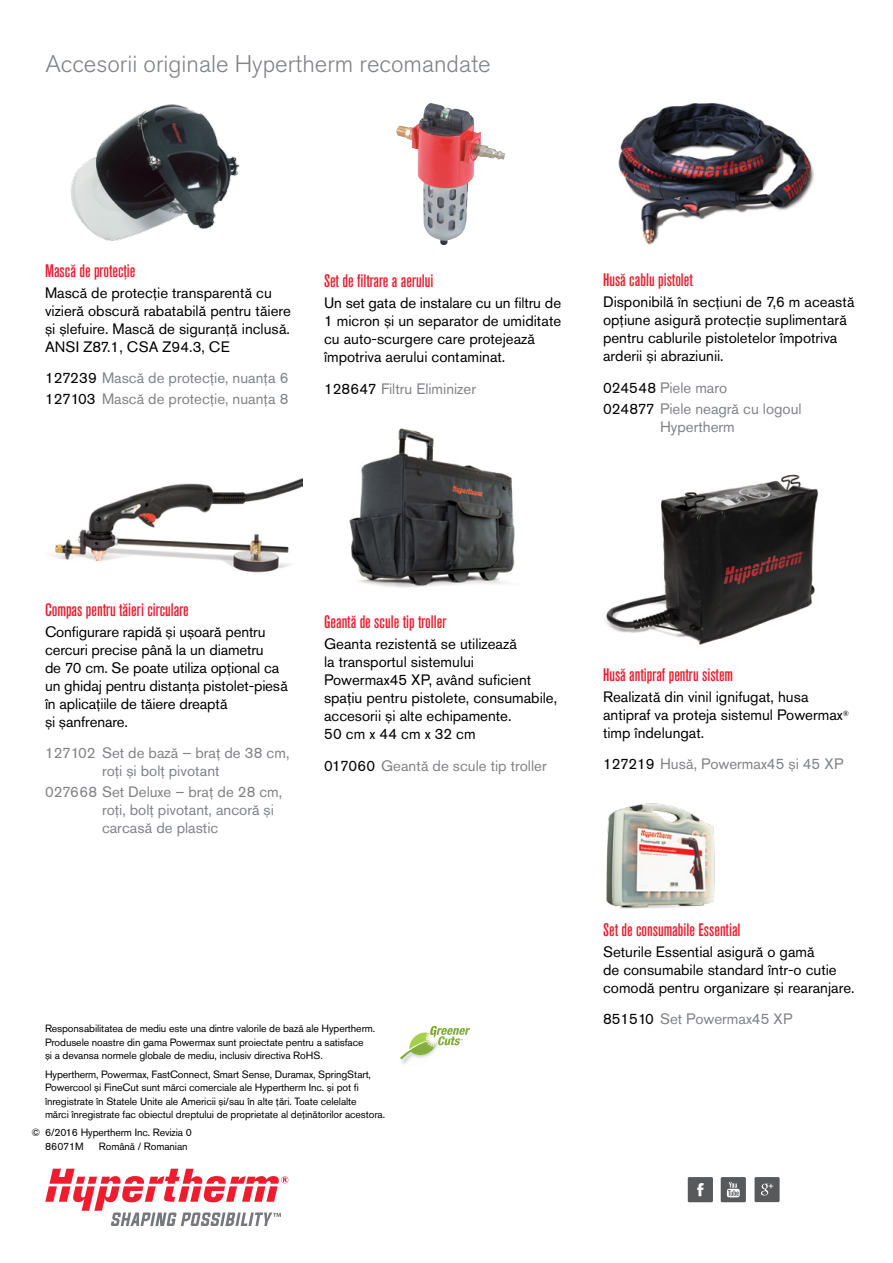
<style>
.page{position:relative;width:893px;height:1263px;background:#fff}
.page>*{position:absolute;margin:0;border:0;box-sizing:border-box;transform-origin:0 0}
.t1{font:300 24px "Akzidenz Grotesk Pro";color:#808285}
.t2{font:500 condensed 18px "Akzidenz Grotesk Pro";color:#ed1c2e}
.t3{font:15px/18px "Akzidenz Grotesk Pro";color:#000}
.t4{font:15px/18px "Akzidenz Grotesk Pro";color:#808285}
.t5{font:10.5px/13.5px "Akzidenz Grotesk Pro";letter-spacing:-.01em;color:#000}
.s1{color:#000}
</style>
<div class="page">
<div style="left:688px;top:1177px;width:25px;height:25px;background:#58595b"></div>
<svg style="left:697px;top:1183px;width:6px;height:13px"></svg>
<div style="left:721px;top:1177px;width:25px;height:25px;background:#58595b"></div>
<svg style="left:727px;top:1182px;width:13px;height:15px"></svg>
<div style="left:754px;top:1177px;width:26px;height:25px;background:#58595b"></div>
<svg style="left:761px;top:1184px;width:13px;height:12px"></svg>
<svg style="left:45px;top:1169px;width:243px;height:57px"></svg>
<img style="left:401px;top:1059px;width:9px;height:5px">
<svg style="left:400px;top:1026px;width:70px;height:33px"></svg>
<img style="left:71px;top:104px;width:169px;height:137px">
<img style="left:51px;top:478px;width:251px;height:95px">
<img style="left:396px;top:103px;width:109px;height:142px">
<img style="left:349px;top:428px;width:166px;height:160px">
<img style="left:618px;top:103px;width:196px;height:142px">
<img style="left:605px;top:474px;width:213px;height:171px">
<img style="left:606px;top:803px;width:109px;height:106px">
<h1 class="t1" style="left:45px;top:48px;width:447px">Accesorii originale Hypertherm recomandate</h1>
<p class="t2" style="left:45px;top:259px;width:92px">Mască de protecţie</p>
<p class="t3" style="left:45px;top:283px;width:247px">Mască de protecţie transparentă cu vizieră obscură rabatabilă pentru tăiere şi şlefuire. Mască de siguranţă inclusă.<br>ANSI Z87.1, CSA Z94.3, CE</p>
<p class="t4" style="left:45px;top:367px;width:245px;line-height:21px"><span class="s1">127239</span> Mască de protecţie, nuanţa 6<br><span class="s1">127103</span> Mască de protecţie, nuanţa 8</p>
<p class="t2" style="left:324px;top:269px;width:111px">Set de filtrare a aerului</p>
<p class="t3" style="left:324px;top:294px;width:239px">Un set gata de instalare cu un filtru de 1 micron şi un separator de umiditate cu auto-scurgere care protejează împotriva aerului contaminat.</p>
<p class="t4" style="left:324px;top:380px;width:154px"><span class="s1">128647</span> Filtru Eliminizer</p>
<p class="t2" style="left:603px;top:268px;width:91px">Husă cablu pistolet</p>
<p class="t3" style="left:603px;top:293px;width:253px">Disponibilă în secţiuni de 7,6 m această opţiune asigură protecţie suplimentară pentru cablurile pistoletelor împotriva arderii şi abraziunii.</p>
<p class="t4" style="left:603px;top:377px;width:200px;line-height:21px"><span class="s1">024548</span> Piele maro<br><span class="s1">024877</span> Piele neagră cu logoul</p>
<p class="t4" style="left:660px;top:417px;width:76px">Hypertherm</p>
<p class="t2" style="left:45px;top:598px;width:145px">Compas pentru tăieri circulare</p>
<p class="t3" style="left:45px;top:622px;width:244px">Configurare rapidă şi uşoară pentru cercuri precise până la un diametru<br>de 70 cm. Se poate utiliza opțional ca un ghidaj pentru distanţa pistolet-piesă în aplicaţiile de tăiere dreaptă<br>şi șanfrenare.</p>
<p class="t4" style="left:102px;top:744px;width:189px;text-indent:-57px">127102 Set de bază – braţ de 38 cm, roţi şi bolț pivotant</p>
<p class="t4" style="left:102px;top:783px;width:182px;text-indent:-57px">027668 Set Deluxe – braţ de 28 cm, roţi, bolț pivotant, ancoră şi carcasă de plastic</p>
<p class="t2" style="left:324px;top:610px;width:124px">Geantă de scule tip troller</p>
<p class="t3" style="left:324px;top:635px;width:235px">Geanta rezistentă se utilizează<br>la transportul sistemului<br>Powermax45 XP, având suficient spaţiu pentru pistolete, consumabile, accesorii şi alte echipamente.<br>50 cm x 44 cm x 32 cm</p>
<p class="t4" style="left:324px;top:756px;width:224px"><span class="s1">017060</span> Geantă de scule tip troller</p>
<p class="t5" style="left:45px;top:1022px;width:332px">Responsabilitatea de mediu este una dintre valorile de bază ale Hypertherm.<br>Produsele noastre din gama Powermax sunt proiectate pentru a satisface<br>şi a devansa normele globale de mediu, inclusiv directiva RoHS.</p>
<p class="t5" style="left:45px;top:1067px;width:342px">Hypertherm, Powermax, FastConnect, Smart Sense, Duramax, SpringStart, Powercool şi FineCut sunt mărci comerciale ale Hypertherm Inc. şi pot fi înregistrate în Statele Unite ale Americii şi/sau în alte ţări. Toate celelalte<br>mărci înregistrate fac obiectul dreptului de proprietate al deţinătorilor acestora.</p>
<p class="t5" style="left:45px;top:1126px;width:148px;text-indent:-14px">© 6/2016 Hypertherm Inc. Revizia 0<br>86071M</p>
<p class="t5" style="left:99px;top:1139px;width:90px">Română / Romanian</p>
<p class="t2" style="left:603px;top:663px;width:132px">Husă antipraf pentru sistem</p>
<p class="t3" style="left:603px;top:687px;width:248px">Realizată din vinil ignifugat, husa antipraf va proteja sistemul Powermax<sup>® </sup>timp îndelungat.</p>
<p class="t4" style="left:603px;top:755px;width:242px"><span class="s1">127219</span> Husă, Powermax45 şi 45 XP</p>
<p class="t2" style="left:603px;top:918px;width:139px">Set de consumabile Essential</p>
<p class="t3" style="left:603px;top:942px;width:253px">Seturile Essential asigură o gamă<br>de consumabile standard într-o cutie comodă pentru organizare şi rearanjare.</p>
<p class="t4" style="left:603px;top:1010px;width:191px"><span class="s1">851510</span> Set Powermax45 XP</p>
</div>
